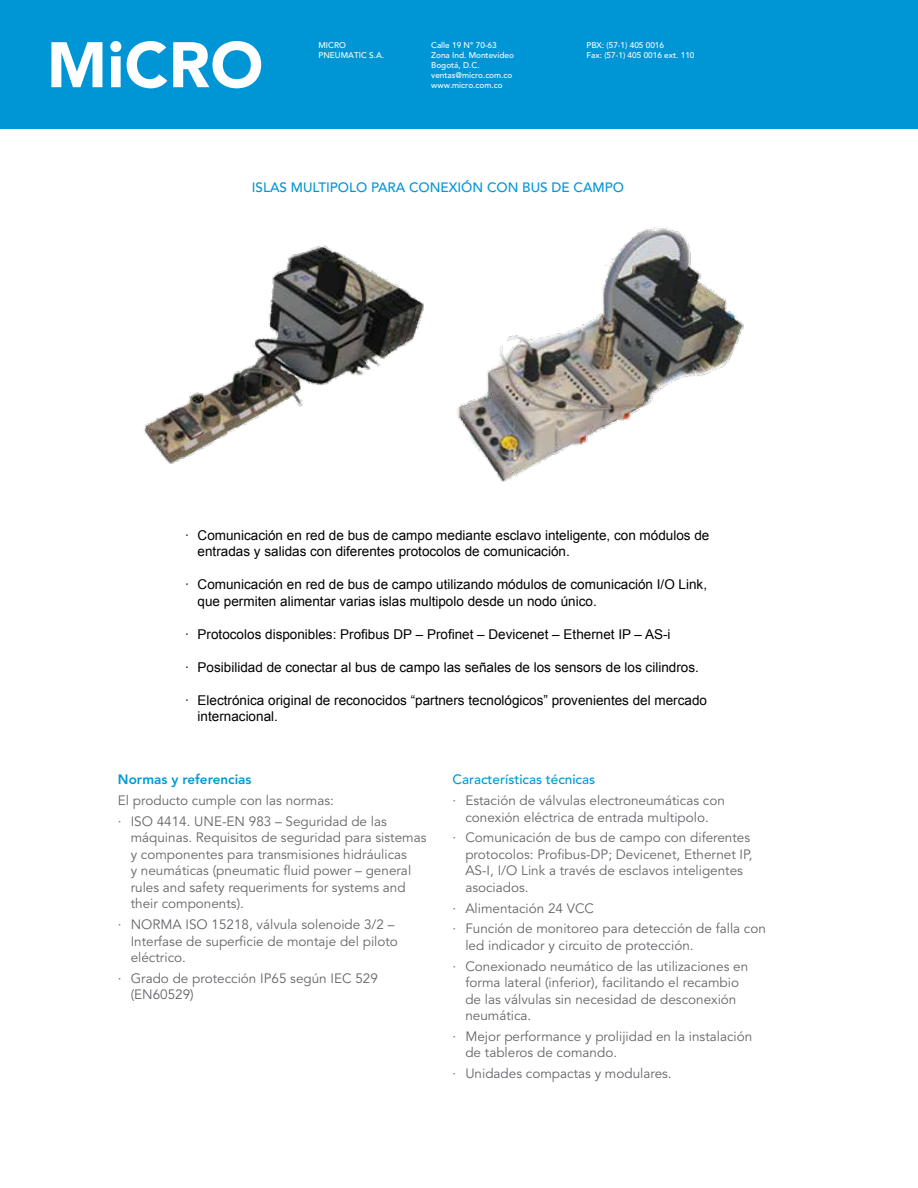
<style>
.page{position:relative;width:918px;height:1188px;background:#fff}
.page>*{position:absolute;margin:0;border:0;box-sizing:border-box;transform-origin:0 0}
.t1{font:900 63.6px "Avenir";letter-spacing:.005em;color:#fff}
.t2{font:13.5px/16.5px "Avenir LT Std";color:#646569}
.t3{font:13.5px/16.5px "Arial";color:#000}
.t4{font:500 13.5px "Avenir LT Std";color:#0096d6}
.t5{font:500 13.5px "Avenir LT Std";color:#009ad0}
.t6{font:800 13.5px "Avenir LT Std";color:#009ad0}
.t7{font:500 8.25px/9.9px "Avenir";color:#fff}
</style>
<div class="page">
<div style="left:0;top:0;width:918px;height:128px;background:#0096d6"></div>
<img style="left:144px;top:245px;width:280px;height:219px">
<img style="left:457px;top:227px;width:287px;height:255px">
<h1 class="t1" style="left:47px;top:27px;width:218px">MiCRO</h1>
<p class="t7" style="left:318px;top:41px;width:67px">MICRO<br>PNEUMATIC S.A.</p>
<p class="t7" style="left:431px;top:41px;width:84px">Calle 19 N° 70-63<br>Zona Ind. Montevideo<br>Bogotá, D.C. ventas@micro.com.co www.micro.com.co</p>
<p class="t7" style="left:586px;top:41px;width:110px">PBX: (57-1) 405 0016<br>Fax: (57-1) 405 0016 ext. 110</p>
<p class="t4" style="left:252px;top:180px;width:374px">ISLAS MULTIPOLO PARA CONEXIÓN CON BUS DE CAMPO</p>
<p class="t3" style="left:198px;top:527px;width:513px;text-indent:-13px">· Comunicación en red de bus de campo mediante esclavo inteligente, con módulos de entradas y salidas con diferentes protocolos de comunicación.</p>
<p class="t3" style="left:198px;top:576px;width:511px;text-indent:-13px">· Comunicación en red de bus de campo utilizando módulos de comunicación I/O Link, que permiten alimentar varias islas multipolo desde un nodo único.</p>
<p class="t3" style="left:185px;top:626px;width:487px">· Protocolos disponibles: Profibus DP – Profinet – Devicenet – Ethernet IP – AS-i</p>
<p class="t3" style="left:185px;top:659px;width:515px">· Posibilidad de conectar al bus de campo las señales de los sensors de los cilindros.</p>
<p class="t3" style="left:198px;top:692px;width:511px;text-indent:-13px">· Electrónica original de reconocidos “partners tecnológicos” provenientes del mercado internacional.</p>
<p class="t6" style="left:118px;top:772px;width:135px">Normas y referencias</p>
<p class="t2" style="left:118px;top:791px;width:270px;line-height:20.7px">El producto cumple con las normas:<br>· ISO 4414. UNE-EN 983 – Seguridad de las</p>
<p class="t2" style="left:131px;top:830px;width:297px">máquinas. Requisitos de seguridad para sistemas y componentes para transmisiones hidráulicas<br>y neumáticas (pneumatic fluid power – general rules and safety requeriments for systems and their components).</p>
<p class="t2" style="left:131px;top:917px;width:269px;text-indent:-13px">· NORMA ISO 15218, válvula solenoide 3/2 –<br>Interfase de superficie de montaje del piloto eléctrico.</p>
<p class="t2" style="left:131px;top:970px;width:249px;text-indent:-13px">· Grado de protección IP65 según IEC 529 (EN60529)</p>
<p class="t5" style="left:453px;top:772px;width:144px">Características técnicas</p>
<p class="t2" style="left:453px;top:793px;width:274px;text-align:center">· Estación de válvulas electroneumáticas con conexión eléctrica de entrada multipolo.</p>
<p class="t2" style="left:465px;top:830px;width:289px;text-indent:-13px">· Comunicación de bus de campo con diferentes protocolos: Profibus-DP; Devicenet, Ethernet IP, AS-I, I/O Link a través de esclavos inteligentes asociados.</p>
<p class="t2" style="left:453px;top:898px;width:315px;line-height:20.7px">· Alimentación 24 VCC<br>· Función de monitoreo para detección de falla con</p>
<p class="t2" style="left:453px;top:935px;width:297px;line-height:20.7px;text-indent:13px">led indicador y circuito de protección.<br>· Conexionado neumático de las utilizaciones en</p>
<p class="t2" style="left:465px;top:975px;width:275px">forma lateral (inferior), facilitando el recambio de las válvulas sin necesidad de desconexión neumática.</p>
<p class="t2" style="left:465px;top:1028px;width:288px;text-indent:-13px">· Mejor performance y prolijidad en la instalación de tableros de comando.</p>
<p class="t2" style="left:453px;top:1066px;width:221px">· Unidades compactas y modulares.</p>
</div>
